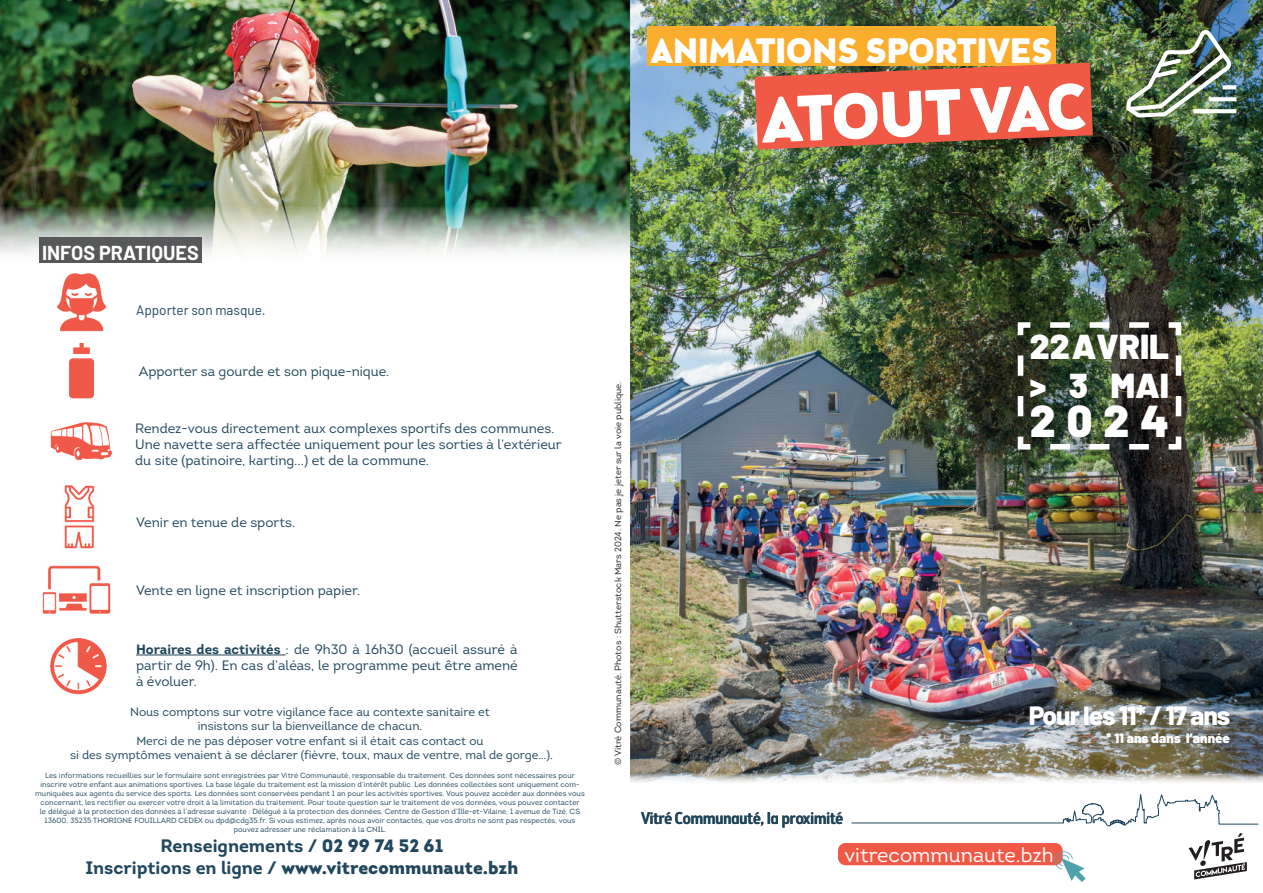
<style>
.page{position:relative;width:1263px;height:893px;background:#fff}
.page>*{position:absolute;margin:0;border:0;box-sizing:border-box;transform-origin:0 0}
.t1{font:64.05px "Brooklyn Samuels W00 No 5 Fat";color:#fff}
.t2{font:900 44.7px "Barlow";color:#fff}
.t3{font:34.95px "Brooklyn Samuels W00 No 5 Fat";color:#fff}
.t4{font:900 34.5px/39.2px "Barlow";color:#fff}
.t5{font:800 26.4px "Barlow";letter-spacing:-.04em;color:#fff}
.t6{font:20.4px "Intro";color:#fff}
.t7{font:700 19.65px "Barlow";color:#fff}
.t8{font:700 18px/21.6px "Intro";color:#20475c;text-align:center}
.t9{font:16.95px "Brooklyn Samuels W00 No 4 Md";color:#1e3245}
.t10{font:13.65px/16.4px "Intro";color:#20475c;text-align:justify}
.t11{font:13.65px "Barlow";color:#20475c}
.t12{font:900 13.5px "Barlow";color:#fff}
.t13{font:12px/14.4px "Intro";color:#20475c;text-align:center}
.t14{font:9px "Intro";color:#231f20}
.t15{font:7.5px/9px "Intro";color:#20475c;text-align:center}
.s1{font-weight:700}
.s2{font-weight:900}
.s3{color:#20475c}
</style>
<div class="page">
<img style="left:0;top:0;width:631px;height:265px">
<img style="left:631px;top:0;width:632px;height:783px">
<img style="left:1015px;top:319px;width:169px;height:133px">
<hr style="left:136px;top:655px;width:150px;height:1px;background:#20475c">
<div style="left:39px;top:238px;width:163px;height:25px;background:#57585a"></div>
<img style="left:57px;top:273px;width:50px;height:59px">
<img style="left:50px;top:422px;width:62px;height:39px">
<img style="left:64px;top:485px;width:31px;height:63px">
<img style="left:42px;top:565px;width:69px;height:49px">
<img style="left:50px;top:638px;width:57px;height:57px">
<img style="left:69px;top:344px;width:26px;height:55px">
<div style="left:647px;top:27px;width:409px;height:39px;background:#fbad2e"></div>
<svg style="left:755px;top:63px;width:338px;height:87px;background:#d85c44"></svg>
<div style="left:838px;top:843px;width:225px;height:22px;background:#f05946;border-radius:8px"></div>
<img style="left:1123px;top:27px;width:117px;height:94px">
<svg style="left:851px;top:794px;width:408px;height:88px"></svg>
<h3 class="t3" style="left:651px;top:30px;width:403px">ANIMATIONS SPORTIVES</h3>
<h1 class="t1" style="left:760px;top:82px;width:327px;rotate:-2deg">ATOUT VAC</h1>
<h3 class="t7" style="left:42px;top:239px;width:158px">INFOS PRATIQUES</h3>
<h3 class="t11" style="left:136px;top:300px;width:131px">Apporter son masque.</h3>
<h3 class="t10" style="left:139px;top:364px;width:252px">Apporter sa gourde et son pique-nique.</h3>
<h3 class="t10" style="left:135px;top:420px;width:428px;text-align:left">Rendez-vous directement aux complexes sportifs des communes.<br>Une navette sera affectée uniquement pour les sorties à l’extérieur du site (patinoire, karting...) et de la commune.</h3>
<h3 class="t10" style="left:136px;top:514px;width:161px">Venir en tenue de sports.</h3>
<h3 class="t10" style="left:136px;top:582px;width:226px">Vente en ligne et inscription papier.</h3>
<h3 class="t10" style="left:136px;top:641px;width:383px"><span class="s1">Horaires des activités</span> : de 9h30 à 16h30 (accueil assuré à partir de 9h). En cas d’aléas, le programme peut être amené à évoluer.</h3>
<p class="t13" style="left:70px;top:704px;width:484px">Nous comptons sur votre vigilance face au contexte sanitaire et<br>insistons sur la bienveillance de chacun.<br>Merci de ne pas déposer votre enfant si il était cas contact ou<br>si des symptômes venaient à se déclarer (fièvre, toux, maux de ventre, mal de gorge…).</p>
<p class="t15" style="left:35px;top:771px;width:551px">Les informations recueillies sur le formulaire sont enregistrées par Vitré Communauté, responsable du traitement. Ces données sont nécessaires pour inscrire votre enfant aux animations sportives. La base légale du traitement est la mission d’intérêt public. Les données collectées sont uniquement com&shy;muniquées aux agents du service des sports. Les données sont conservées pendant 1 an pour les activités sportives. Vous pouvez accéder aux données vous concernant, les rectifier ou exercer votre droit à la limitation du traitement. Pour toute question sur le traitement de vos données, vous pouvez contacter<br>le délégué à la protection des données à l’adresse suivante : Délégué à la protection des données, Centre de Gestion d’Ille-et-Vilaine, 1 avenue de Tizé, CS 13600, 35235 THORIGNE FOUILLARD CEDEX ou dpd@cdg35.fr. Si vous estimez, après nous avoir contactés, que vos droits ne sont pas respectés, vous pouvez adresser une réclamation à la CNIL.</p>
<h3 class="t8" style="left:86px;top:835px;width:434px">Renseignements / <span class="s2">02 99 74 52 61<br></span>Inscriptions en ligne / <span class="s2">www.vitrecommunaute.bzh</span></h3>
<p class="t14" style="left:613px;top:765px;width:385px;rotate:-90deg">© Vitré Communauté. Photos : Shutterstock Mars 2024. Ne pas je jeter sur la voie publique.</p>
<h3 class="t4" style="left:1030px;top:324px;width:141px">22 AVRIL &gt; 3 MAI</h3>
<h2 class="t2" style="left:1030px;top:387px;width:141px">2024</h2>
<h3 class="t5" style="left:1029px;top:696px;width:203px">Pour les 11* / 17 ans</h3>
<h3 class="t12" style="left:1106px;top:728px;width:125px">* 11 ans dans l’année</h3>
<h3 class="t9" style="left:641px;top:808px;width:204px">Vitré C<span class="s3">ommunau</span>té, la proximité</h3>
<h3 class="t6" style="left:844px;top:842px;width:211px">vitrecommunaute.bzh</h3>
</div>
